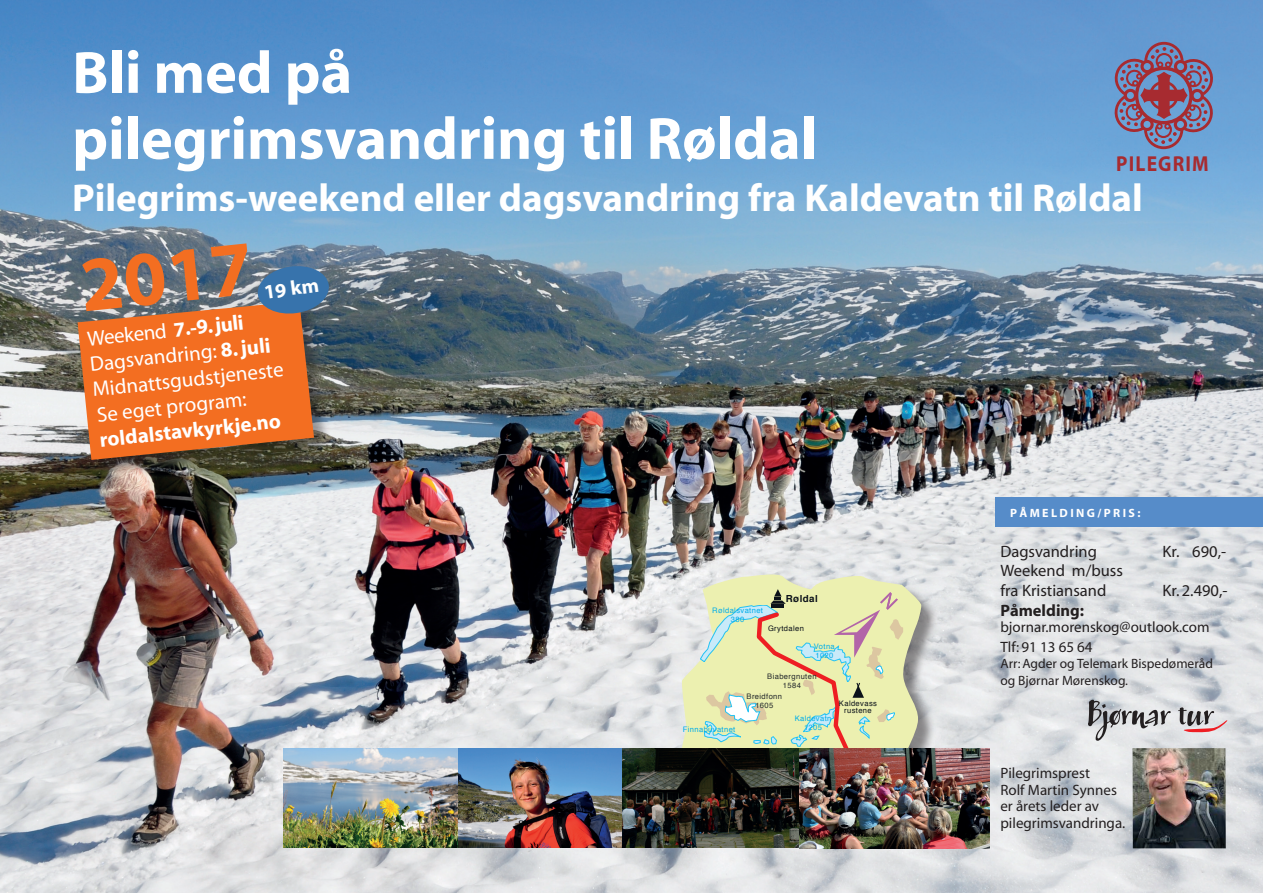
<style>
.page{position:relative;width:1263px;height:893px;background:#fff}
.page>*{position:absolute;margin:0;border:0;box-sizing:border-box;transform-origin:0 0}
.t1{font:700 78px "Myriad";color:#f36e21}
.t2{font:700 60px/66px "Myriad";color:#fff}
.t3{font:700 39px "Myriad";color:#fff}
.t4{font:700 21.75px "Myriad";letter-spacing:.06em;color:#a72b30;scale:.9 1}
.t5{font:21px/25.5px "Myriad";color:#fff}
.t6{font:700 21px "Myriad";color:#fff}
.t7{font:700 20.25px "Myriad";color:#fff}
.t8{font:16.5px/19.8px "Myriad";color:#231f20}
.t9{font:700 16.5px "Myriad";color:#231f20}
.t10{font:15px/16.5px "Myriad";color:#231f20}
.t11{font:13.5px/16.2px "Myriad";color:#231f20}
.t12{font:700 12px "Myriad";letter-spacing:.2em;color:#fff}
.t13{font:700 9.75px "Helvetica";letter-spacing:.05em;color:#0c121a}
.t14{font:7.65px/9.1px "Helvetica";letter-spacing:.05em;color:#00adea;text-align:center}
.t15{font:7.65px/9.1px "Helvetica";letter-spacing:.05em;color:#24292c;text-align:center}
.t16{font:7.65px/7.6px "Helvetica";letter-spacing:.05em;color:#0c121a;text-align:center}
.s1{font-weight:700}
</style>
<div class="page">
<img style="left:0;top:0;width:1263px;height:893px">
<div style="left:684px;top:577px;width:255px;height:190px;background:#231f20;opacity:.5"></div>
<svg style="left:675px;top:571px;width:248px;height:178px;background:#dfe2b7"></svg>
<img style="left:449px;top:748px;width:189px;height:99px">
<img style="left:622px;top:749px;width:178px;height:99px">
<img style="left:283px;top:749px;width:175px;height:98px">
<img style="left:800px;top:748px;width:189px;height:100px">
<img style="left:1132px;top:748px;width:94px;height:100px">
<div style="left:80px;top:304px;width:252px;height:174px;background:#231f20;opacity:.4"></div>
<svg style="left:78px;top:264px;width:252px;height:196px;background:#bc7044"></svg>
<div style="left:995px;top:497px;width:268px;height:30px;background:#568cc9"></div>
<svg style="left:1112px;top:42px;width:104px;height:107px;background:#7e7599"></svg>
<svg style="left:1088px;top:700px;width:83px;height:41px;background:#b6b7ba"></svg>
<svg style="left:1178px;top:707px;width:50px;height:25px"></svg>
<h2 class="t2" style="left:72px;top:42px;width:746px">Bli med på pilegrimsvandring til Røldal</h2>
<h3 class="t3" style="left:72px;top:178px;width:1072px">Pilegrims-weekend eller dagsvandring fra Kaldevatn til Røldal</h3>
<h3 class="t4" style="left:1116px;top:152px;width:104px">PILEGRIM</h3>
<h1 class="t1" style="left:76px;top:246px;width:175px;rotate:-6deg">2017</h1>
<h3 class="t7" style="left:263px;top:282px;width:57px;rotate:-8deg">19 km</h3>
<h3 class="t5" style="left:86px;top:327px;width:193px;rotate:-6deg">Weekend <span class="s1">7.-9. juli<br></span>Dagsvandring: <span class="s1">8. juli<br></span>Midnattsgudstjeneste<br>Se eget program:</h3>
<h3 class="t6" style="left:98px;top:429px;width:184px;rotate:-6deg">roldalstavkyrkje.no</h3>
<p class="t14" style="left:712px;top:606px;width:52px">Røldalsvatnet<br>380</p>
<p class="t13" style="left:786px;top:592px;width:34px">Røldal</p>
<p class="t16" style="left:768px;top:625px;width:37px">Grytdalen</p>
<p class="t14" style="left:814px;top:642px;width:22px;text-align:left">Votna<br>1020</p>
<p class="t14" style="left:683px;top:725px;width:54px">Finnabuvatnet</p>
<p class="t15" style="left:767px;top:672px;width:51px">Biabergnuten<br>1584</p>
<p class="t15" style="left:747px;top:692px;width:37px">Breidfonn<br>1605</p>
<p class="t14" style="left:795px;top:714px;width:38px">Kaldevatn<br>1205</p>
<p class="t16" style="left:839px;top:700px;width:39px">Kaldevass rustene</p>
<p class="t12" style="left:1010px;top:507px;width:132px">PÅMELDING/PRIS:</p>
<p class="t8" style="left:1000px;top:542px;width:98px">Dagsvandring</p>
<p class="t8" style="left:1162px;top:542px;width:65px">Kr. 690,-</p>
<p class="t8" style="left:1000px;top:562px;width:124px">Weekend m/buss fra Kristiansand</p>
<p class="t8" style="left:1162px;top:581px;width:67px">Kr. 2.490,-</p>
<p class="t9" style="left:1000px;top:602px;width:85px">Påmelding:</p>
<p class="t10" style="left:1000px;top:618px;width:211px;line-height:19.8px">bjornar.morenskog@outlook.com<br>Tlf: 91 13 65 64</p>
<p class="t11" style="left:1000px;top:656px;width:214px">Arr: Agder og Telemark Bispedømeråd og Bjørnar Mørenskog.</p>
<p class="t10" style="left:1000px;top:765px;width:126px">Pilegrimsprest<br>Rolf Martin Synnes er årets leder av pilegrimsvandringa.</p>
</div>
